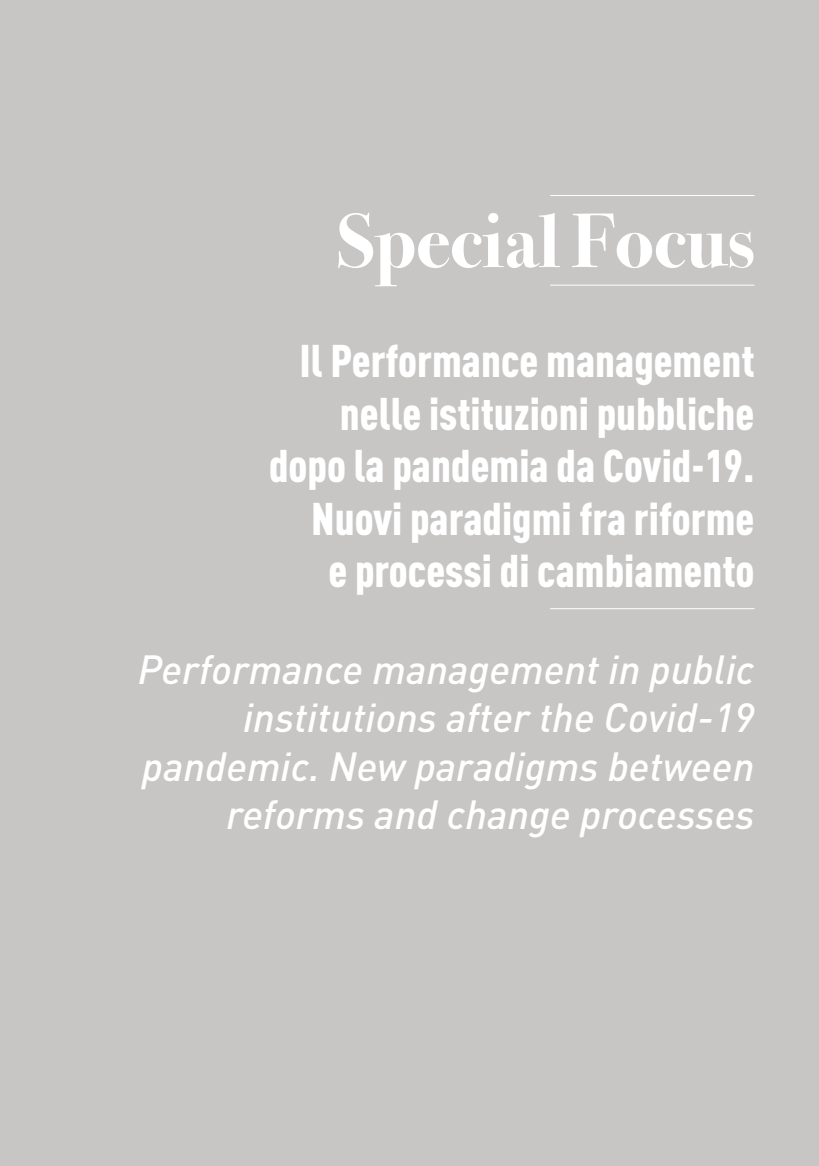
<style>
.page{position:relative;width:819px;height:1166px;background:#fff}
.page>*{position:absolute;margin:0;border:0;box-sizing:border-box;transform-origin:0 0}
.t1{font:700 77px "Bodoni Svty Two ITCTT";color:#fff}
.t2{font:900 45.15px/52.5px "DIN Cond";color:#fff;text-align:right}
.t3{font:italic 500 40.25px/48.3px "DIN Pro";color:#fff;text-align:right}
</style>
<div class="page">
<div style="left:0;top:0;width:819px;height:1165px;background:#c7c6c5"></div>
<h1 class="t1" style="left:337px;top:177px;width:419px">Special Focus</h1>
<p class="t2" style="left:269px;top:333px;width:487px">Il Performance management nelle istituzioni pubbliche dopo la pandemia da Covid-19.<br>Nuovi paradigmi fra riforme<br>e processi di cambiamento</p>
<p class="t3" style="left:138px;top:644px;width:618px">Performance management in public institutions after the Covid-19 pandemic. New paradigms between reforms and change processes</p>
</div>
